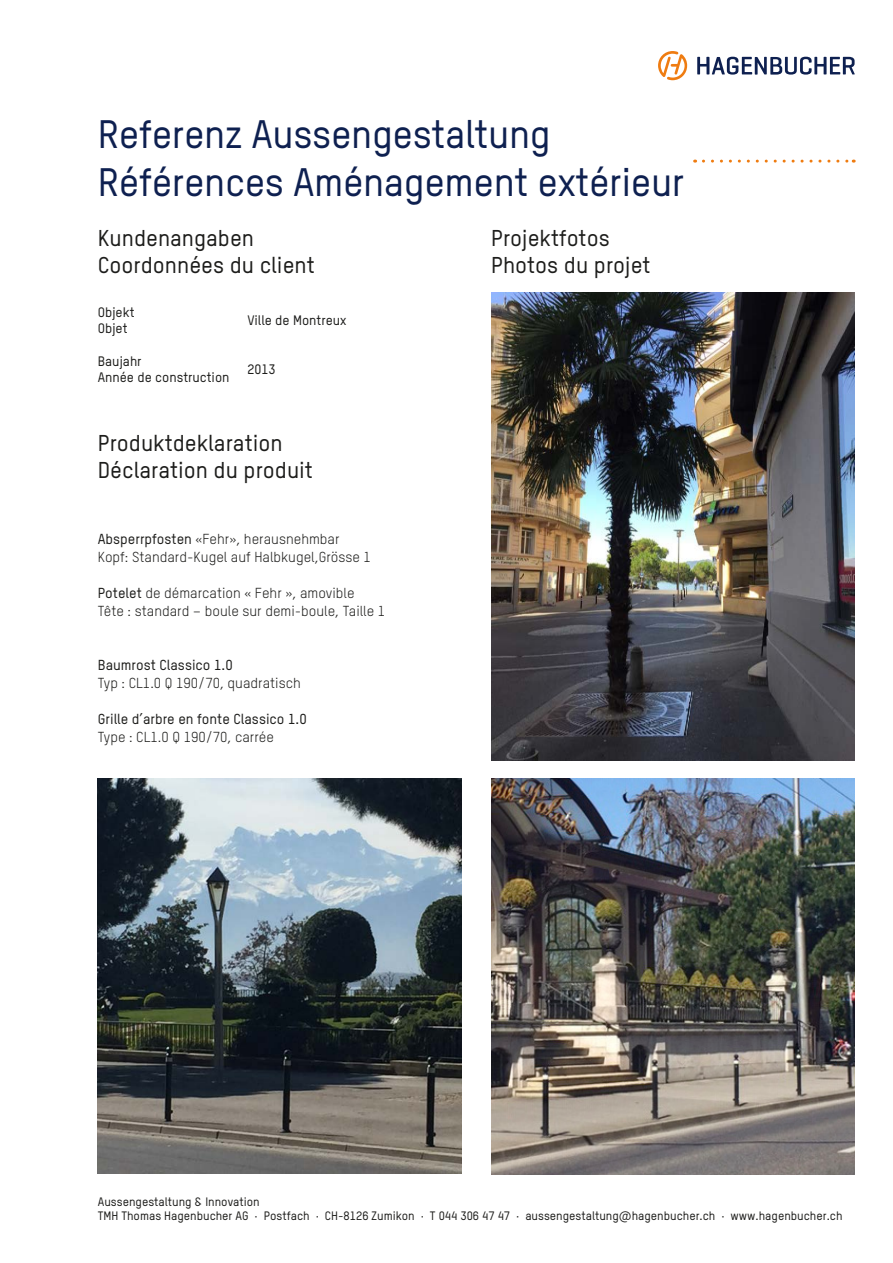
<style>
.page{position:relative;width:893px;height:1263px;background:#fff}
.page>*{position:absolute;margin:0;border:0;box-sizing:border-box;transform-origin:0 0}
.t1{font:500 39px/48px "TSTARHB";letter-spacing:-.01em;color:#0e2050}
.t2{font:500 22.5px/27px "TSTARHB";color:#1d1d1b}
.t3{font:14.25px/18px "TSTARHB";color:#1d1d1b}
.t4{font:500 14.25px "TSTARHB";color:#1d1d1b}
.t5{font:500 13.5px/16.2px "TSTARHB";color:#1d1d1b}
.t6{font:500 12px/14.4px "TSTARHB";color:#1d1d1b}
.s1{font-weight:500}
</style>
<div class="page">
<svg style="left:697px;top:57px;width:158px;height:18px"></svg>
<svg style="left:658px;top:51px;width:29px;height:29px"></svg>
<svg style="left:703px;top:160px;width:151px;height:3px"></svg>
<img style="left:491px;top:292px;width:364px;height:468px">
<img style="left:491px;top:778px;width:364px;height:396px">
<img style="left:98px;top:778px;width:363px;height:396px">
<h1 class="t1" style="left:98px;top:109px;width:588px">Referenz Aussengestaltung<br>Références Aménagement extérieur</h1>
<h2 class="t2" style="left:98px;top:224px;width:218px">Kundenangaben<br>Coordonnées du client</h2>
<p class="t5" style="left:98px;top:304px;width:38px">Objekt<br>Objet</p>
<p class="t5" style="left:247px;top:312px;width:101px">Ville de Montreux</p>
<p class="t5" style="left:98px;top:353px;width:133px">Baujahr<br>Année de construction</p>
<p class="t5" style="left:247px;top:361px;width:30px">2013</p>
<h2 class="t2" style="left:98px;top:429px;width:217px">Produktdeklaration<br>Déclaration du produit</h2>
<p class="t3" style="left:98px;top:530px;width:275px"><span class="s1">Absperrpfosten</span> «Fehr», herausnehmbar<br>Kopf: Standard-Kugel auf Halbkugel,Grösse 1</p>
<p class="t3" style="left:98px;top:584px;width:289px"><span class="s1">Potelet</span> de démarcation « Fehr », amovible<br>Tête : standard – boule sur demi-boule, Taille 1</p>
<p class="t4" style="left:98px;top:656px;width:136px">Baumrost Classico 1.0</p>
<p class="t3" style="left:98px;top:674px;width:204px">Typ : CL1.0 Q 190/70, quadratisch</p>
<p class="t4" style="left:98px;top:710px;width:210px">Grille d’arbre en fonte Classico 1.0</p>
<p class="t3" style="left:98px;top:728px;width:178px">Type : CL1.0 Q 190/70, carrée</p>
<h2 class="t2" style="left:491px;top:224px;width:161px">Projektfotos<br>Photos du projet</h2>
<p class="t6" style="left:98px;top:1194px;width:746px">Aussengestaltung &amp; Innovation<br>TMH Thomas Hagenbucher AG · Postfach · CH-8126 Zumikon · T 044 306 47 47 · aussengestaltung@hagenbucher.ch · www.hagenbucher.ch</p>
</div>
